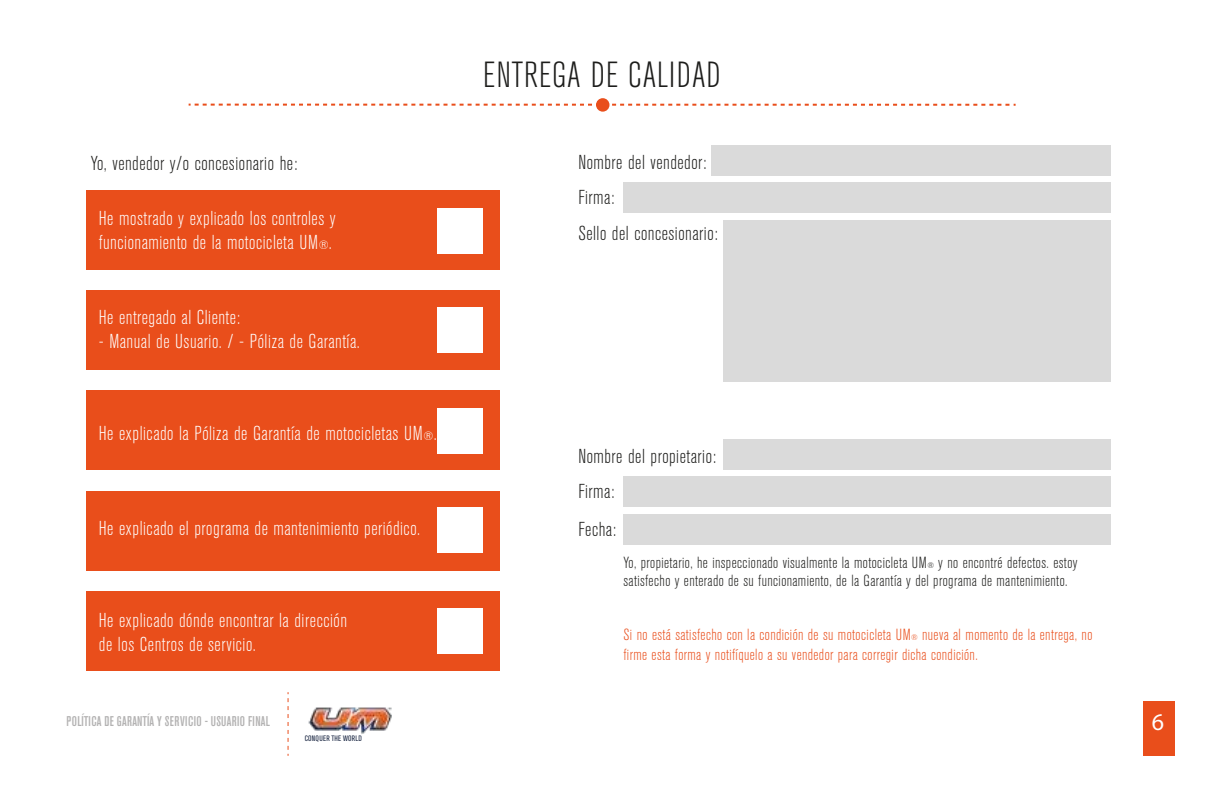
<style>
.page{position:relative;width:1224px;height:792px;background:#fff}
.page>*{position:absolute;margin:0;border:0;box-sizing:border-box;transform-origin:0 0}
.t1{font:300 condensed 36px "Akzidenz Grotesk BE";letter-spacing:.025em;color:#1d1d1b}
.t2{font:24px "Myriad Pro";color:#fff}
.t3{font:300 condensed 20px/24px "Akzidenz Grotesk BE";letter-spacing:.025em;color:#fff}
.t4{font:300 condensed 20px/35.4px "Akzidenz Grotesk BE";letter-spacing:.025em;color:#1d1d1b}
.t5{font:300 condensed 16px/18px "Akzidenz Grotesk BE";letter-spacing:.025em;color:#1d1d1b}
.t6{font:300 condensed 16px/20px "Akzidenz Grotesk BE";letter-spacing:.025em;color:#e94e1b}
.t7{font:500 condensed 14px "Akzidenz Grotesk BE";letter-spacing:.02em;color:#b3b2b2}
.t8{font:condensed 7.8px "Akzidenz Grotesk BE";letter-spacing:.03em;color:#1c2844}
.s1{font-size:12px}
.s2{font-size:8px}
</style>
<div class="page">
<div style="left:87px;top:190px;width:413px;height:80px;background:#e94e1b"></div>
<div style="left:87px;top:290px;width:413px;height:80px;background:#e94e1b"></div>
<div style="left:87px;top:390px;width:413px;height:80px;background:#e94e1b"></div>
<div style="left:87px;top:491px;width:413px;height:80px;background:#e94e1b"></div>
<div style="left:87px;top:591px;width:413px;height:80px;background:#e94e1b"></div>
<div style="left:1143px;top:701px;width:31px;height:55px;background:#e94e1b"></div>
<svg style="left:189px;top:104px;width:827px;height:2px"></svg>
<div style="left:596px;top:98px;width:13px;height:14px;background:#e94e1b;border-radius:50%"></div>
<div style="left:437px;top:208px;width:46px;height:46px;background:#fff"></div>
<div style="left:437px;top:307px;width:46px;height:46px;background:#fff"></div>
<div style="left:437px;top:408px;width:46px;height:46px;background:#fff"></div>
<div style="left:437px;top:507px;width:46px;height:46px;background:#fff"></div>
<div style="left:437px;top:608px;width:46px;height:46px;background:#fff"></div>
<div style="left:712px;top:145px;width:399px;height:31px;background:#dadada"></div>
<div style="left:624px;top:183px;width:487px;height:30px;background:#dadada"></div>
<div style="left:724px;top:220px;width:387px;height:162px;background:#dadada"></div>
<div style="left:724px;top:439px;width:387px;height:30px;background:#dadada"></div>
<div style="left:624px;top:476px;width:487px;height:31px;background:#dadada"></div>
<div style="left:624px;top:514px;width:487px;height:31px;background:#dadada"></div>
<img style="left:308px;top:707px;width:84px;height:27px">
<svg style="left:288px;top:692px;width:1px;height:64px"></svg>
<p class="t4" style="left:91px;top:146px;width:208px">Yo, vendedor y/o concesionario he:</p>
<p class="t3" style="left:99px;top:207px;width:238px">He mostrado y explicado los controles y funcionamiento de la motocicleta UM<span class="s1">®</span>.</p>
<p class="t3" style="left:99px;top:306px;width:143px">He entregado al Cliente:</p>
<p class="t3" style="left:99px;top:330px;width:262px">- Manual de Usuario. / - Póliza de Garantía.</p>
<p class="t3" style="left:99px;top:422px;width:339px">He explicado la Póliza de Garantía de motocicletas UM<span class="s1">®</span>.</p>
<p class="t3" style="left:99px;top:517px;width:323px">He explicado el programa de mantenimiento periódico.</p>
<p class="t3" style="left:99px;top:609px;width:250px">He explicado dónde encontrar la dirección de los Centros de servicio.</p>
<p class="t7" style="left:67px;top:713px;width:205px">POLÍTICA DE GARANTÍA Y SERVICIO - USUARIO FINAL</p>
<p class="t8" style="left:305px;top:734px;width:59px">CONQUER THE WORLD</p>
<h1 class="t1" style="left:483px;top:55px;width:239px">ENTREGA DE CALIDAD</h1>
<p class="t4" style="left:578px;top:145px;width:141px">Nombre del vendedor:<br>Firma:<br>Sello del concesionario:</p>
<p class="t4" style="left:578px;top:439px;width:139px">Nombre del propietario:<br>Firma:</p>
<p class="t4" style="left:578px;top:512px;width:39px">Fecha:</p>
<p class="t5" style="left:624px;top:554px;width:455px">Yo, propietario, he inspeccionado visualmente la motocicleta UM<span class="s2">®</span> y no encontré defectos. estoy satisfecho y enterado de su funcionamiento, de la Garantía y del programa de mantenimiento.</p>
<p class="t6" style="left:624px;top:625px;width:470px">Si no está satisfecho con la condición de su motocicleta UM<span class="s2">®</span> nueva al momento de la entrega, no firme esta forma y notifíquelo a su vendedor para corregir dicha condición.</p>
<p class="t2" style="left:1152px;top:707px;width:14px">6</p>
</div>
